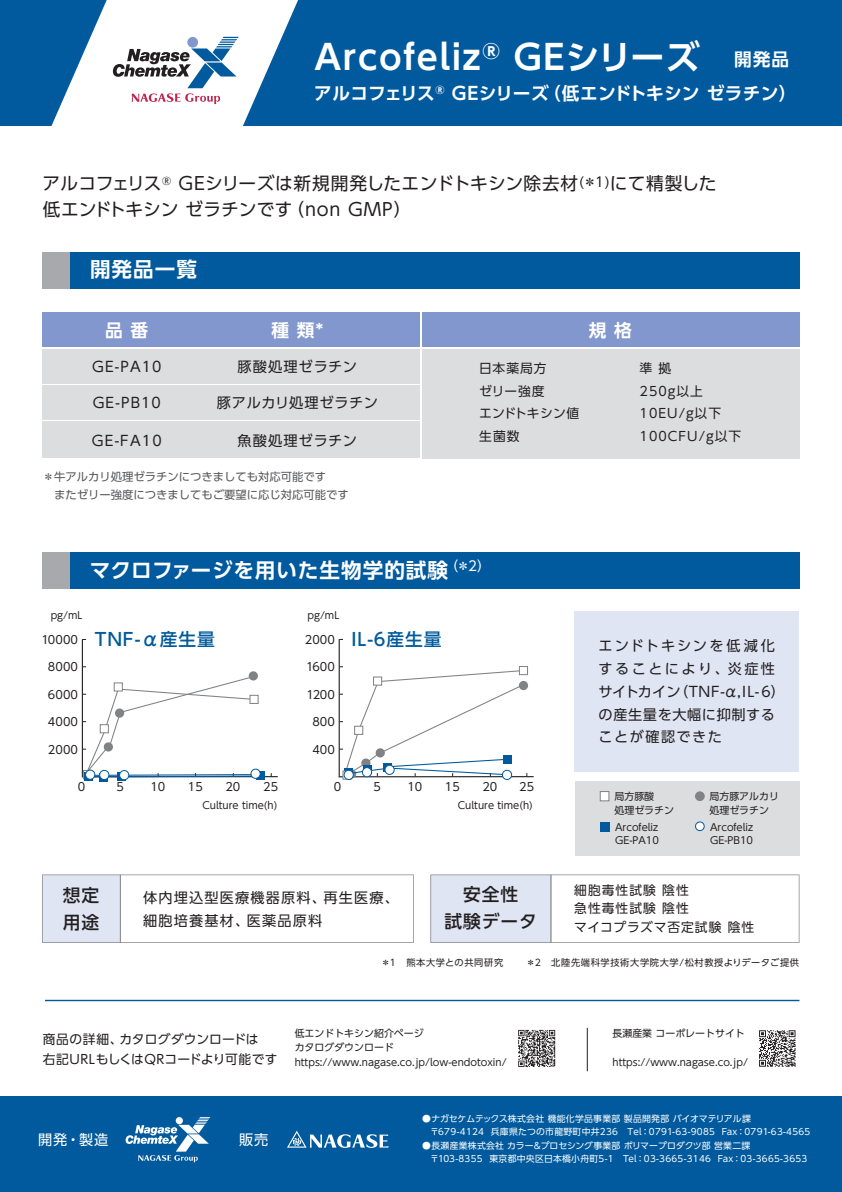
<style>
.page{position:relative;width:842px;height:1192px;background:#fff}
.page>*{position:absolute;margin:0;border:0;box-sizing:border-box;transform-origin:0 0}
.t1{font:700 34px "UD Shin Go Pro De";letter-spacing:.05em;color:#fff}
.t2{font:700 20.55px "UD Shin Go Pro De";letter-spacing:.045em;color:#fff}
.t3{font:17.7px/25.5px "UD Shin Go Pro";letter-spacing:.01em;color:#231f20}
.t4{font:700 17.7px "UD Shin Go Pro De";letter-spacing:.01em;color:#fff}
.t5{font:500 17.7px "UD Shin Go Pro";letter-spacing:.05em;color:#015a9d}
.t6{font:500 17.7px/26.9px "UD Shin Go Pro";letter-spacing:.05em;color:#231f20}
.t7{font:14.15px/22.7px "UD Shin Go Pro";letter-spacing:.08em;color:#231f20}
.t8{font:14.15px/22.7px "UD Shin Go Pro";letter-spacing:.1em;color:#231f20}
.t9{font:14.15px "UD Shin Go Pro";letter-spacing:.05em;color:#231f20}
.t10{font:14.15px "UD Shin Go Pro";color:#fff}
.t11{font:13.45px "UD Shin Go Pro";color:#fff}
.t12{font:12.75px/22.7px "UD Shin Go Pro";letter-spacing:.08em;color:#231f20}
.t13{font:12.75px/19.9px "UD Shin Go Pro";letter-spacing:.02em;color:#231f20}
.t14{font:12.75px/22.7px "UD Shin Go Pro";letter-spacing:.05em;color:#231f20}
.t15{font:11.35px "UD Shin Go Pro";letter-spacing:.005em;color:#231f20}
.t16{font:11.35px/18.4px "UD Shin Go Pro";color:#57585a}
.t17{font:9.9px/13.4px "UD Shin Go Pro";color:#231f20}
.t18{font:9.2px "UD Shin Go Pro";letter-spacing:.07em;color:#231f20}
.t19{font:8.85px/13.4px "UD Shin Go Pro";letter-spacing:.03em;color:#fff}
</style>
<div class="page">
<svg style="left:42px;top:874px;width:372px;height:69px"></svg>
<svg style="left:430px;top:874px;width:369px;height:69px"></svg>
<svg style="left:0;top:0;width:107px;height:126px"></svg>
<div style="left:243px;top:0;width:599px;height:126px;background:#015a9d"></div>
<div style="left:0;top:1097px;width:842px;height:95px;background:#015a9d"></div>
<hr style="left:339px;top:776px;width:195px;height:1px;background:#231f20">
<hr style="left:82px;top:776px;width:196px;height:1px;background:#231f20">
<div style="left:43px;top:252px;width:756px;height:36px;background:#015a9d"></div>
<div style="left:43px;top:252px;width:27px;height:36px;background:#a8a9ad"></div>
<div style="left:43px;top:552px;width:756px;height:37px;background:#015a9d"></div>
<div style="left:43px;top:552px;width:27px;height:37px;background:#a8a9ad"></div>
<svg style="left:113px;top:37px;width:126px;height:67px"></svg>
<svg style="left:126px;top:1117px;width:84px;height:45px"></svg>
<svg style="left:287px;top:1131px;width:102px;height:17px"></svg>
<div style="left:575px;top:781px;width:224px;height:74px;background:#dcdddf"></div>
<div style="left:600px;top:822px;width:9px;height:9px;background:#015a9d"></div>
<div style="left:600px;top:791px;width:9px;height:10px;background:#fff;border:1px solid #808285"></div>
<div style="left:695px;top:792px;width:9px;height:9px;background:#808285;border-radius:50%"></div>
<div style="left:695px;top:792px;width:9px;height:9px;border:1px solid #808285;border-radius:50%"></div>
<div style="left:695px;top:822px;width:9px;height:9px;background:#fff;border-radius:50%"></div>
<div style="left:695px;top:822px;width:9px;height:9px;border:1px solid #015a9d;border-radius:50%"></div>
<hr style="left:45px;top:1000px;width:754px;height:1px;background:#015a9d">
<div style="left:43px;top:313px;width:377px;height:34px;background:#8197cd"></div>
<div style="left:422px;top:313px;width:377px;height:34px;background:#8197cd"></div>
<div style="left:422px;top:349px;width:377px;height:109px;background:#dcdddf"></div>
<div style="left:43px;top:349px;width:377px;height:34px;background:#dcdddf"></div>
<div style="left:43px;top:385px;width:377px;height:34px;background:#dcdddf"></div>
<div style="left:43px;top:421px;width:377px;height:37px;background:#dcdddf"></div>
<hr style="left:82px;top:639px;width:1px;height:138px;background:#231f20">
<div style="left:249px;top:671px;width:9px;height:9px;background:#808285;border-radius:50%"></div>
<hr style="left:339px;top:639px;width:1px;height:138px;background:#231f20">
<div style="left:257px;top:772px;width:8px;height:8px;background:#015a9d"></div>
<div style="left:250px;top:695px;width:9px;height:9px;background:#fff;border:1px solid #808285"></div>
<div style="left:519px;top:666px;width:9px;height:9px;background:#85878a"></div>
<div style="left:117px;top:772px;width:8px;height:8px;background:#015a9d"></div>
<div style="left:100px;top:773px;width:8px;height:8px;background:#015a9d"></div>
<svg style="left:83px;top:675px;width:172px;height:103px"></svg>
<div style="left:251px;top:769px;width:9px;height:9px;background:#fff;border-radius:50%"></div>
<div style="left:251px;top:769px;width:10px;height:10px;border:1px solid #015a9d;border-radius:50%"></div>
<div style="left:120px;top:771px;width:9px;height:9px;background:#fff;border-radius:50%"></div>
<div style="left:119px;top:770px;width:10px;height:10px;border:1px solid #015a9d;border-radius:50%"></div>
<div style="left:100px;top:770px;width:9px;height:10px;background:#fff;border-radius:50%"></div>
<div style="left:99px;top:770px;width:10px;height:10px;border:1px solid #015a9d;border-radius:50%"></div>
<div style="left:502px;top:770px;width:10px;height:10px;border:1px solid #015a9d;border-radius:50%"></div>
<div style="left:362px;top:767px;width:10px;height:10px;border:1px solid #015a9d;border-radius:50%"></div>
<div style="left:344px;top:770px;width:9px;height:9px;background:#fff;border-radius:50%"></div>
<div style="left:344px;top:770px;width:10px;height:10px;border:1px solid #015a9d;border-radius:50%"></div>
<svg style="left:340px;top:666px;width:187px;height:110px"></svg>
<div style="left:574px;top:611px;width:225px;height:160px;background:#e0e5f3"></div>
<div style="left:83px;top:770px;width:9px;height:9px;background:#015a9d;border:1px solid #808285"></div>
<div style="left:84px;top:773px;width:8px;height:8px;background:#015a9d"></div>
<div style="left:86px;top:770px;width:9px;height:9px;background:#fff;border-radius:50%"></div>
<div style="left:85px;top:770px;width:10px;height:10px;border:1px solid #015a9d;border-radius:50%"></div>
<hr style="left:587px;top:1028px;width:1px;height:43px;background:#231f20">
<svg style="left:759px;top:1030px;width:36px;height:37px"></svg>
<svg style="left:518px;top:1030px;width:37px;height:37px"></svg>
<h1 class="t1" style="left:314px;top:29px;width:387px">Arcofeliz<sup>®</sup> GEシリーズ</h1>
<h3 class="t4" style="left:314px;top:79px;width:484px">アルコフェリス<sup>®</sup> GEシリーズ（低エンドトキシン ゼラチン）</h3>
<h3 class="t4" style="left:734px;top:45px;width:56px">開発品</h3>
<h3 class="t3" style="left:42px;top:170px;width:676px">アルコフェリス<sup>®</sup> GEシリーズは新規開発したエンドトキシン除去材<sup>(＊1)</sup>にて精製した低エンドトキシン ゼラチンです（non GMP）</h3>
<h2 class="t2" style="left:90px;top:253px;width:108px">開発品一覧</h2>
<h3 class="t4" style="left:105px;top:316px;width:45px">品 番</h3>
<h3 class="t4" style="left:272px;top:316px;width:53px">種 類*</h3>
<h3 class="t7" style="left:92px;top:355px;width:71px">GE-PA10</h3>
<h3 class="t7" style="left:238px;top:355px;width:121px">豚酸処理ゼラチン</h3>
<h3 class="t7" style="left:93px;top:391px;width:70px">GE-PB10</h3>
<h3 class="t9" style="left:217px;top:391px;width:163px">豚アルカリ処理ゼラチン</h3>
<h3 class="t7" style="left:92px;top:428px;width:71px">GE-FA10</h3>
<h3 class="t7" style="left:238px;top:428px;width:121px">魚酸処理ゼラチン</h3>
<p class="t16" style="left:43px;top:467px;width:308px">＊牛アルカリ処理ゼラチンにつきましても対応可能です<br>　またゼリー強度につきましてもご要望に応じ対応可能です</p>
<h3 class="t4" style="left:589px;top:316px;width:45px">規 格</h3>
<p class="t14" style="left:479px;top:356px;width:102px">日本薬局方<br>ゼリー強度<br>エンドトキシン値生菌数</p>
<p class="t12" style="left:639px;top:356px;width:103px">準 拠<br>250g以上<br>10EU/g以下<br>100CFU/g以下</p>
<h3 class="t11" style="left:445px;top:555px;width:47px">（＊2）</h3>
<h2 class="t2" style="left:90px;top:554px;width:360px">マクロファージを用いた生物学的試験</h2>
<p class="t17" style="left:51px;top:609px;width:33px">pg/mL</p>
<p class="t17" style="left:307px;top:609px;width:33px">pg/mL</p>
<p class="t15" style="left:41px;top:630px;width:38px">10000</p>
<p class="t15" style="left:48px;top:657px;width:32px">8000</p>
<p class="t15" style="left:48px;top:685px;width:32px">6000</p>
<p class="t15" style="left:48px;top:713px;width:32px">4000</p>
<p class="t15" style="left:48px;top:741px;width:32px">2000</p>
<h3 class="t5" style="left:95px;top:625px;width:122px">TNF-α産生量</h3>
<p class="t15" style="left:305px;top:630px;width:32px">2000</p>
<p class="t15" style="left:306px;top:657px;width:30px">1600</p>
<p class="t15" style="left:306px;top:685px;width:30px">1200</p>
<p class="t15" style="left:312px;top:713px;width:24px">800</p>
<p class="t15" style="left:312px;top:741px;width:24px">400</p>
<h3 class="t5" style="left:352px;top:625px;width:91px">IL-6産生量</h3>
<p class="t15" style="left:116px;top:778px;width:9px">5</p>
<p class="t15" style="left:188px;top:778px;width:17px">15</p>
<p class="t15" style="left:263px;top:778px;width:17px">25</p>
<p class="t15" style="left:373px;top:778px;width:9px">5</p>
<p class="t15" style="left:407px;top:778px;width:17px">10</p>
<p class="t15" style="left:445px;top:778px;width:17px">15</p>
<p class="t15" style="left:482px;top:778px;width:17px">20</p>
<p class="t15" style="left:519px;top:778px;width:17px">25</p>
<p class="t17" style="left:202px;top:798px;width:77px">Culture time(h)</p>
<p class="t15" style="left:334px;top:778px;width:9px">0</p>
<p class="t15" style="left:78px;top:778px;width:9px">0</p>
<p class="t15" style="left:150px;top:778px;width:17px">10</p>
<p class="t15" style="left:225px;top:778px;width:17px">20</p>
<p class="t17" style="left:458px;top:798px;width:77px">Culture time(h)</p>
<h3 class="t8" style="left:599px;top:634px;width:188px">エンドトキシンを低減化することにより、炎症性サイトカイン（TNF-α,IL-6）の産生量を大幅に抑制することが確認できた</h3>
<p class="t17" style="left:614px;top:789px;width:61px">局方豚酸<br>処理ゼラチン</p>
<p class="t17" style="left:709px;top:789px;width:71px">局方豚アルカリ処理ゼラチン</p>
<p class="t17" style="left:710px;top:820px;width:45px">Arcofeliz<br>GE-PB10</p>
<p class="t17" style="left:615px;top:820px;width:45px">Arcofeliz<br>GE-PA10</p>
<h3 class="t6" style="left:63px;top:881px;width:38px">想定用途</h3>
<p class="t12" style="left:574px;top:880px;width:182px;line-height:18.4px">細胞毒性試験 陰性<br>急性毒性試験 陰性<br>マイコプラズマ否定試験 陰性</p>
<h3 class="t6" style="left:445px;top:880px;width:94px;text-align:center">安全性<br>試験データ</h3>
<h3 class="t7" style="left:143px;top:886px;width:257px">体内埋込型医療機器原料、再生医療、細胞培養基材、医薬品原料</h3>
<p class="t18" style="left:381px;top:955px;width:123px">＊1　熊本大学との共同研究</p>
<p class="t18" style="left:526px;top:955px;width:274px">＊2　北陸先端科学技術大学院大学/松村教授よりデータご提供</p>
<p class="t17" style="left:295px;top:1026px;width:213px;line-height:14.3px">低エンドトキシン紹介ページ<br>カタログダウンロードhttps://www.nagase.co.jp/low-endotoxin/</p>
<p class="t13" style="left:43px;top:1029px;width:236px">商品の詳細、カタログダウンロードは<br>右記URLもしくはQRコードより可能です</p>
<p class="t17" style="left:612px;top:1026px;width:134px">長瀬産業 コーポレートサイト</p>
<p class="t17" style="left:612px;top:1055px;width:137px">https://www.nagase.co.jp/</p>
<h3 class="t10" style="left:38px;top:1128px;width:72px">開発・製造</h3>
<h3 class="t10" style="left:239px;top:1128px;width:31px">販売</h3>
<p class="t19" style="left:422px;top:1112px;width:390px">●ナガセケムテックス株式会社 機能化学品事業部 製品開発部 バイオマテリアル課<br>　〒679-4124 兵庫県たつの市龍野町中井236　Tel：0791-63-9085 Fax：0791-63-4565</p>
<p class="t19" style="left:430px;top:1138px;width:379px;text-indent:-8px">●長瀬産業株式会社 カラー＆プロセシング事業部 ポリマープロダクツ部 営業二課　　〒103-8355 東京都中央区日本橋小舟町5-1　Tel：03-3665-3146 Fax：03-3665-3653</p>
</div>
